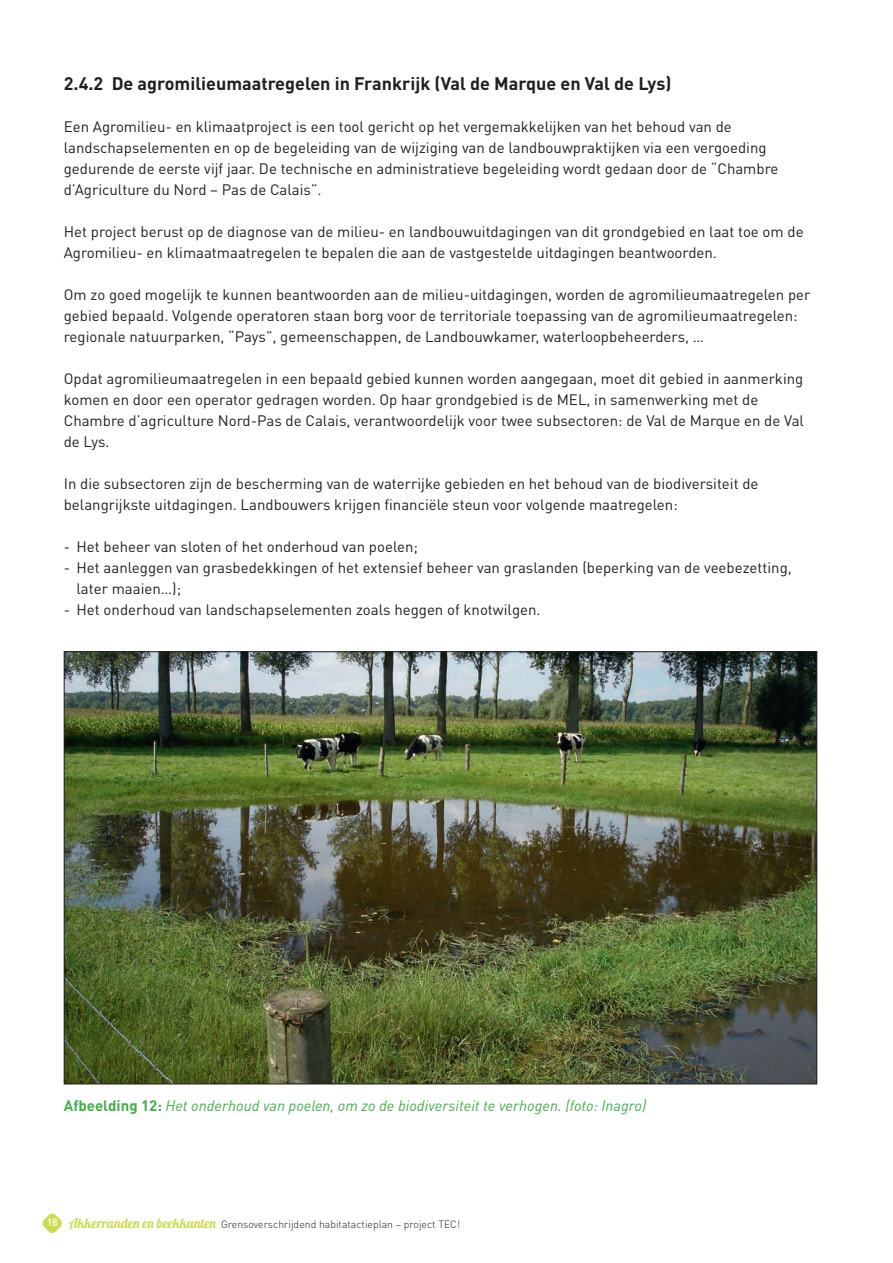
<style>
.page{position:relative;width:893px;height:1263px;background:#fff}
.page>*{position:absolute;margin:0;border:0;box-sizing:border-box;transform-origin:0 0}
.t1{font:700 18px "DINOT";color:#231f20}
.t2{font:15px/21px "DINOT";color:#231f20}
.t3{font:italic 15px "DINOT";color:#40ae49}
.t4{font:300 10.5px "DINOT";color:#231f20}
.s1{font-weight:700;font-style:normal}
.s2{font-family:"Lobster 1.4";font-weight:400;font-size:13.5px;color:#cbdc4f}
</style>
<div class="page">
<svg style="left:42px;top:1213px;width:20px;height:20px"></svg>
<img style="left:66px;top:653px;width:749px;height:429px">
<p class="t1" style="left:64px;top:72px;width:609px">2.4.2 De agromilieumaatregelen in Frankrijk (Val de Marque en Val de Lys)</p>
<p class="t2" style="left:64px;top:116px;width:716px">Een Agromilieu- en klimaatproject is een tool gericht op het vergemakkelijken van het behoud van de landschapselementen en op de begeleiding van de wijziging van de landbouwpraktijken via een vergoeding gedurende de eerste vijf jaar. De technische en administratieve begeleiding wordt gedaan door de “Chambre d’Agriculture du Nord – Pas de Calais”.</p>
<p class="t2" style="left:64px;top:221px;width:741px">Het project berust op de diagnose van de milieu- en landbouwuitdagingen van dit grondgebied en laat toe om de<br>Agromilieu- en klimaatmaatregelen te bepalen die aan de vastgestelde uitdagingen beantwoorden.</p>
<p class="t2" style="left:64px;top:284px;width:748px">Om zo goed mogelijk te kunnen beantwoorden aan de milieu-uitdagingen, worden de agromilieumaatregelen per gebied bepaald. Volgende operatoren staan borg voor de territoriale toepassing van de agromilieumaatregelen: regionale natuurparken, “Pays”, gemeenschappen, de Landbouwkamer, waterloopbeheerders, …</p>
<p class="t2" style="left:64px;top:368px;width:742px">Opdat agromilieumaatregelen in een bepaald gebied kunnen worden aangegaan, moet dit gebied in aanmerking komen en door een operator gedragen worden. Op haar grondgebied is de MEL, in samenwerking met de Chambre d’agriculture Nord-Pas de Calais, verantwoordelijk voor twee subsectoren: de Val de Marque en de Val de Lys.</p>
<p class="t2" style="left:64px;top:473px;width:696px">In die subsectoren zijn de bescherming van de waterrijke gebieden en het behoud van de biodiversiteit de belangrijkste uitdagingen. Landbouwers krijgen financiële steun voor volgende maatregelen:</p>
<p class="t2" style="left:64px;top:536px;width:356px">- Het beheer van sloten of het onderhoud van poelen;</p>
<p class="t2" style="left:77px;top:557px;width:717px;text-indent:-13px">- Het aanleggen van grasbedekkingen of het extensief beheer van graslanden (beperking van de veebezetting, later maaien…);</p>
<p class="t2" style="left:64px;top:599px;width:478px">- Het onderhoud van landschapselementen zoals heggen of knotwilgen.</p>
<p class="t3" style="left:64px;top:1095px;width:584px"><span class="s1">Afbeelding 12:</span> Het onderhoud van poelen, om zo de biodiversiteit te verhogen. (foto: Inagro)</p>
<p class="t4" style="left:47px;top:1217px;width:415px"><sup>18</sup> <span class="s2">Akkerranden en beekkanten</span> Grensoverschrijdend habitatactieplan – project TEC!</p>
</div>
